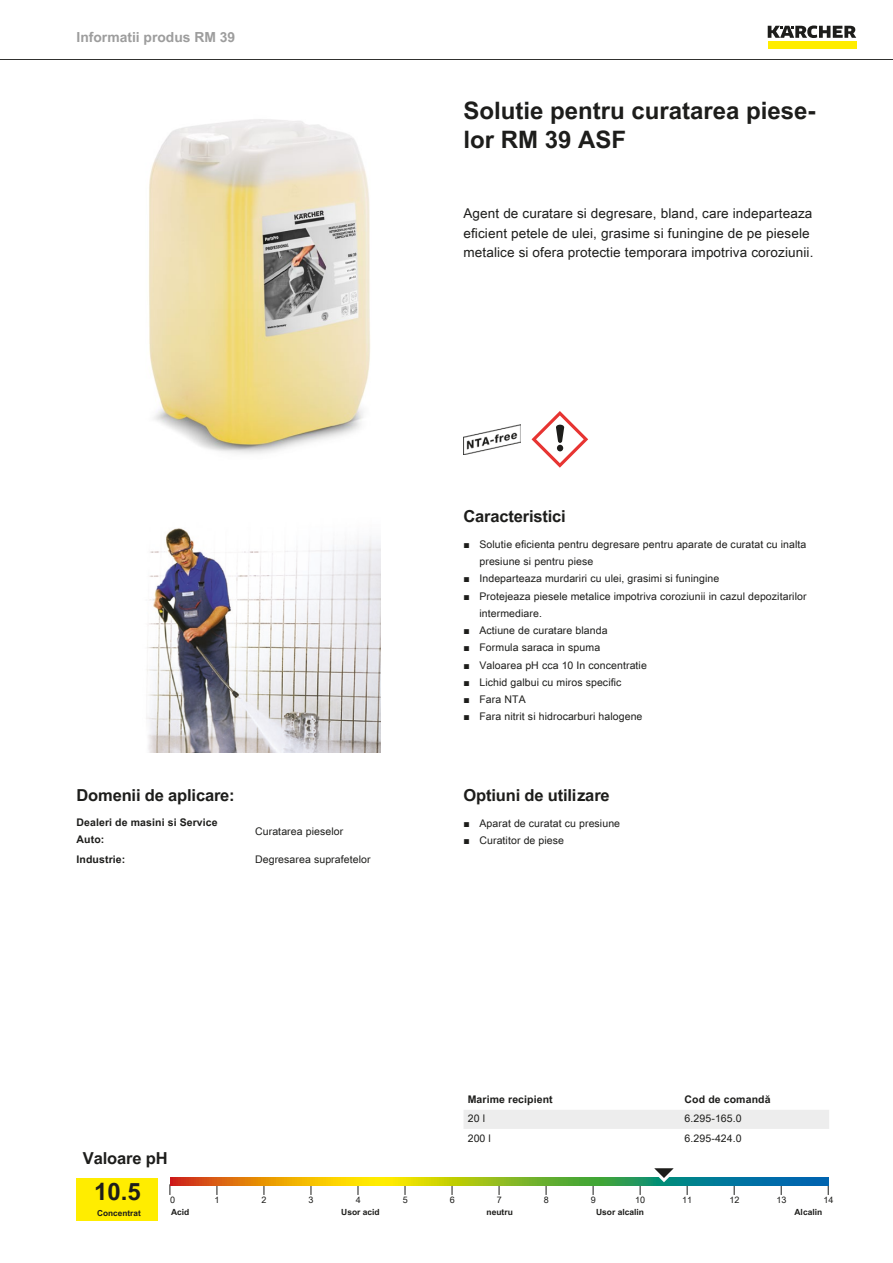
<style>
.page{position:relative;width:893px;height:1263px;background:#fff}
.page>*{position:absolute;margin:0;border:0;box-sizing:border-box;transform-origin:0 0}
.t1{font:700 24px/28.8px "Arial Unicode MS";color:#1d1d1b}
.t2{font:700 16.5px "Arial Unicode MS";letter-spacing:-.01em;color:#1d1d1b}
.t3{font:700 13.8px "Arial Unicode MS";color:#9d9d9d}
.t4{font:13.5px/19.5px "Arial Unicode MS";letter-spacing:.01em;color:#1d1d1b}
.t5{font:10.5px/17.2px "Arial Unicode MS";letter-spacing:.01em;color:#1d1d1b}
.t6{font:700 10.5px/17.2px "Arial Unicode MS";letter-spacing:.01em;color:#1d1d1b}
.t7{font:9px "Arial Unicode MS";color:#1d1d1b}
.t8{font:700 8.4px "Arial Unicode MS";color:#1d1d1b}
.t9{font:700 8.25px "Arial Unicode MS";color:#1d1d1b}
.s1{font-family:"Arial"}
</style>
<div class="page">
<hr style="left:0;top:59px;width:893px;height:1px;background:#1d1d1b">
<div style="left:768px;top:42px;width:88px;height:7px;background:#ffed00"></div>
<svg style="left:768px;top:26px;width:88px;height:12px"></svg>
<img style="left:148px;top:119px;width:222px;height:335px">
<img style="left:463px;top:424px;width:57px;height:30px">
<svg style="left:531px;top:411px;width:57px;height:57px"></svg>
<img style="left:146px;top:528px;width:235px;height:225px">
<div style="left:77px;top:1178px;width:81px;height:42px;background:#ffed00"></div>
<svg style="left:170px;top:1178px;width:658px;height:8px;background:#8c9e35"></svg>
<svg style="left:640px;top:1168px;width:48px;height:27px"></svg>
<div style="left:464px;top:1110px;width:365px;height:19px;background:#ededed"></div>
<h3 class="t3" style="left:77px;top:27px;width:160px">Informatii produs RM 39</h3>
<h1 class="t1" style="left:463px;top:97px;width:354px">Solutie pentru curatarea piese&shy;lor RM 39 ASF</h1>
<p class="t4" style="left:463px;top:203px;width:351px">Agent de curatare si degresare, bland, care indeparteaza eficient petele de ulei, grasime si funingine de pe piesele metalice si ofera protectie temporara impotriva coroziunii.</p>
<h2 class="t2" style="left:77px;top:783px;width:160px">Domenii de aplicare:</h2>
<p class="t6" style="left:77px;top:814px;width:143px">Dealeri de masini si Service<br>Auto:</p>
<p class="t5" style="left:255px;top:822px;width:90px">Curatarea pieselor</p>
<p class="t6" style="left:77px;top:851px;width:50px">Industrie:</p>
<p class="t5" style="left:255px;top:850px;width:117px">Degresarea suprafetelor</p>
<h2 class="t2" style="left:463px;top:504px;width:104px">Caracteristici</h2>
<p class="t5" style="left:479px;top:535px;width:328px;text-indent:-16px"><span class="s1">■</span> Solutie eficienta pentru degresare pentru aparate de curatat cu inalta presiune si pentru piese</p>
<p class="t5" style="left:463px;top:570px;width:257px"><span class="s1">■</span> Indeparteaza murdariri cu ulei, grasimi si funingine</p>
<p class="t5" style="left:479px;top:587px;width:329px;text-indent:-16px"><span class="s1">■</span> Protejeaza piesele metalice impotriva coroziunii in cazul depozitarilor intermediare.</p>
<p class="t5" style="left:463px;top:622px;width:146px"><span class="s1">■</span> Actiune de curatare blanda</p>
<p class="t5" style="left:463px;top:639px;width:138px"><span class="s1">■</span> Formula saraca in spuma</p>
<p class="t5" style="left:463px;top:656px;width:185px"><span class="s1">■</span> Valoarea pH cca 10 In concentratie</p>
<p class="t5" style="left:463px;top:673px;width:159px"><span class="s1">■</span> Lichid galbui cu miros specific</p>
<p class="t5" style="left:463px;top:691px;width:64px"><span class="s1">■</span> Fara NTA</p>
<p class="t5" style="left:463px;top:708px;width:180px"><span class="s1">■</span> Fara nitrit si hidrocarburi halogene</p>
<h2 class="t2" style="left:463px;top:783px;width:148px">Optiuni de utilizare</h2>
<p class="t5" style="left:463px;top:814px;width:158px"><span class="s1">■</span> Aparat de curatat cu presiune</p>
<p class="t5" style="left:463px;top:831px;width:102px"><span class="s1">■</span> Curatitor de piese</p>
<p class="t6" style="left:468px;top:1091px;width:87px">Marime recipient</p>
<p class="t6" style="left:685px;top:1091px;width:87px">Cod de comandă</p>
<p class="t5" style="left:468px;top:1110px;width:19px">20 l</p>
<p class="t5" style="left:685px;top:1110px;width:59px">6.295-165.0</p>
<p class="t5" style="left:468px;top:1129px;width:25px">200 l</p>
<p class="t5" style="left:685px;top:1129px;width:59px">6.295-424.0</p>
<h2 class="t2" style="left:83px;top:1146px;width:86px">Valoare pH</h2>
<h1 class="t1" style="left:94px;top:1178px;width:48px">10.5</h1>
<p class="t7" style="left:170px;top:1193px;width:7px">0</p>
<p class="t7" style="left:215px;top:1193px;width:7px">1</p>
<p class="t7" style="left:262px;top:1193px;width:7px">2</p>
<p class="t7" style="left:309px;top:1193px;width:7px">3</p>
<p class="t7" style="left:356px;top:1193px;width:7px">4</p>
<p class="t7" style="left:403px;top:1193px;width:7px">5</p>
<p class="t7" style="left:450px;top:1193px;width:7px">6</p>
<p class="t7" style="left:497px;top:1193px;width:7px">7</p>
<p class="t7" style="left:544px;top:1193px;width:7px">8</p>
<p class="t7" style="left:591px;top:1193px;width:7px">9</p>
<p class="t7" style="left:635px;top:1193px;width:12px">10</p>
<p class="t7" style="left:682px;top:1193px;width:12px">11</p>
<p class="t7" style="left:729px;top:1193px;width:12px">12</p>
<p class="t7" style="left:776px;top:1193px;width:12px">13</p>
<p class="t7" style="left:823px;top:1193px;width:12px">14</p>
<p class="t9" style="left:97px;top:1207px;width:45px">Concentrat</p>
<p class="t8" style="left:171px;top:1206px;width:20px">Acid</p>
<p class="t8" style="left:341px;top:1206px;width:40px">Usor acid</p>
<p class="t8" style="left:487px;top:1206px;width:28px">neutru</p>
<p class="t8" style="left:596px;top:1206px;width:49px">Usor alcalin</p>
<p class="t8" style="left:794px;top:1206px;width:29px">Alcalin</p>
</div>
